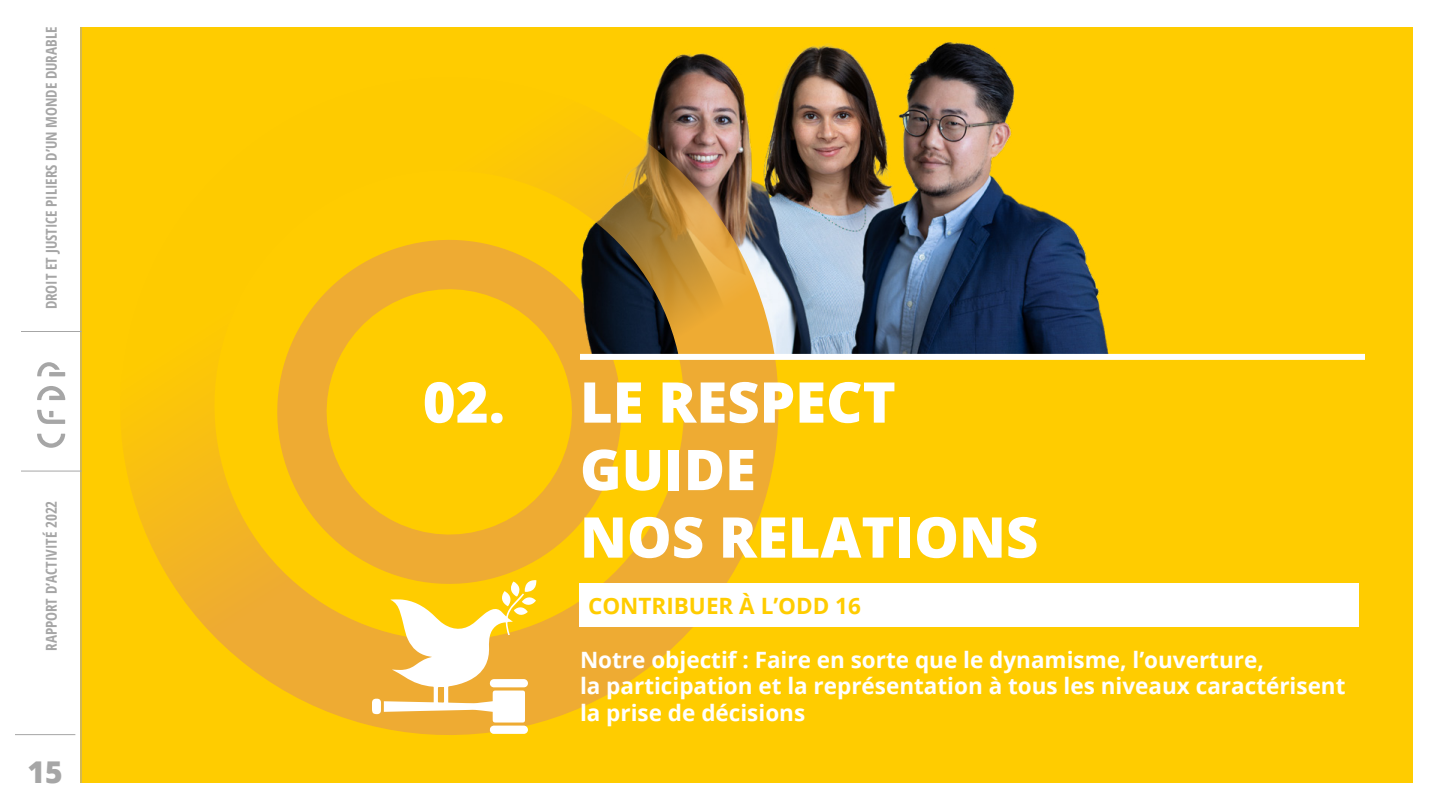
<style>
.page{position:relative;width:1440px;height:810px;background:#fff}
.page>*{position:absolute;margin:0;border:0;box-sizing:border-box;transform-origin:0 0}
.t1{font:800 56.25px/67.5px "Open Sans";color:#fff}
.t2{font:800 30px "Open Sans";color:#a6a6a6}
.t3{font:700 22.5px/26.2px "Open Sans";color:#fff}
.t4{font:700 22.5px "Open Sans";color:#fc0}
.t5{font:700 condensed 15px "Open Sans";color:#a6a6a6}
</style>
<div class="page">
<div style="left:81px;top:27px;width:1332px;height:756px;background:#fc0"></div>
<img style="left:661px;top:42px;width:452px;height:312px">
<hr style="left:15px;top:734px;width:60px;height:1px;background:#a6a6a6">
<svg style="left:122px;top:74px;width:659px;height:661px"></svg>
<div style="left:580px;top:354px;width:785px;height:6px;background:#fff"></div>
<div style="left:580px;top:584px;width:779px;height:43px;background:#fff"></div>
<svg style="left:372px;top:580px;width:164px;height:154px"></svg>
<hr style="left:81px;top:27px;width:1px;height:756px;background:#a6a6a6">
<svg style="left:37px;top:386px;width:28px;height:14px"></svg>
<svg style="left:37px;top:410px;width:28px;height:14px"></svg>
<svg style="left:37px;top:362px;width:28px;height:14px"></svg>
<svg style="left:37px;top:434px;width:28px;height:14px"></svg>
<hr style="left:21px;top:331px;width:60px;height:1px;background:#a6a6a6">
<hr style="left:21px;top:471px;width:60px;height:1px;background:#a6a6a6">
<p class="t5" style="left:41px;top:309px;width:284px;rotate:-90deg">DROIT ET JUSTICE PILIERS D’UN MONDE DURABLE</p>
<p class="t5" style="left:41px;top:651px;width:152px;rotate:-90deg">RAPPORT D’ACTIVITÉ 2022</p>
<h2 class="t2" style="left:28px;top:749px;width:37px">15</h2>
<h1 class="t1" style="left:580px;top:366px;width:460px;text-indent:-157px">02. LE RESPECT<br>GUIDE<br>NOS RELATIONS</h1>
<p class="t4" style="left:588px;top:590px;width:275px">CONTRIBUER À L’ODD 16</p>
<p class="t3" style="left:580px;top:646px;width:767px">Notre objectif : Faire en sorte que le dynamisme, l’ouverture,<br>la participation et la représentation à tous les niveaux caractérisent la prise de décisions</p>
</div>
